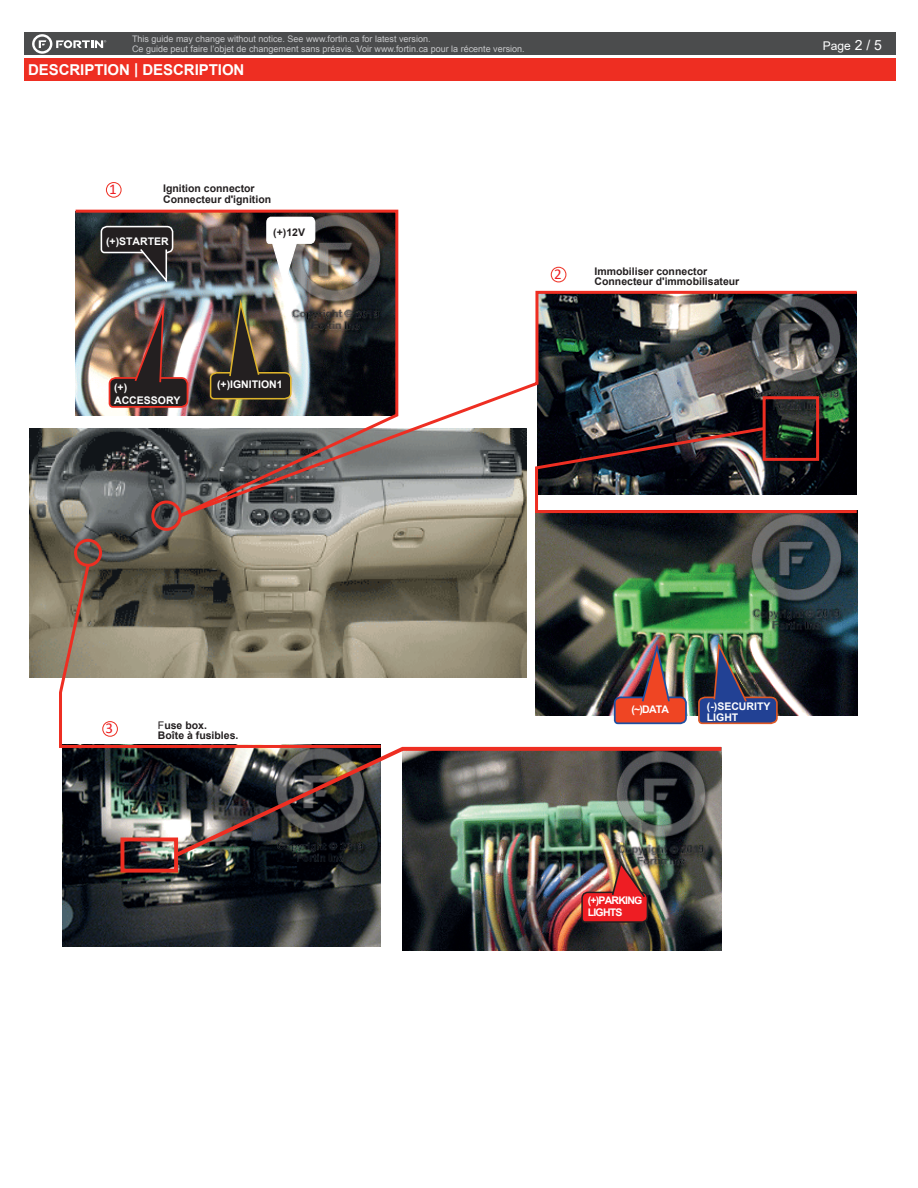
<style>
.page{position:relative;width:918px;height:1188px;background:#fff}
.page>*{position:absolute;margin:0;border:0;box-sizing:border-box;transform-origin:0 0}
.t1{font:700 15px "Arial";letter-spacing:-.005em;color:#fff}
.t2{font:15px "Calibri";color:#ee1d23}
.t3{font:12px "Arial";color:#fff}
.t4{font:700 10.5px/10.5px "Arial";color:#231f20}
.t5{font:700 10.5px/10.5px "Arial";color:#fff}
.t6{font:700 10.5px/12.6px "Arial";letter-spacing:-.075em;color:#fff}
.t7{font:9px/9.8px "Arial";color:#c7c8ca}
.s1{font-size:13.95px}
.s2{font-weight:400}
</style>
<div class="page">
<div style="left:24px;top:33px;width:872px;height:22px;background:#4b4c4d"></div>
<div style="left:24px;top:58px;width:872px;height:23px;background:#ee2e22"></div>
<svg style="left:32px;top:34px;width:74px;height:20px"></svg>
<img style="left:402px;top:860px;width:319px;height:90px">
<img style="left:535px;top:520px;width:323px;height:196px">
<img style="left:29px;top:429px;width:497px;height:248px">
<img style="left:400px;top:290px;width:458px;height:230px">
<div style="left:151px;top:501px;width:31px;height:30px;border:3px solid #ee2e22;border-radius:50%"></div>
<div style="left:763px;top:396px;width:56px;height:65px;border:3px solid #ee2e22"></div>
<img style="left:534px;top:425px;width:324px;height:90px">
<svg style="left:551px;top:267px;width:15px;height:15px"></svg>
<svg style="left:106px;top:182px;width:16px;height:16px"></svg>
<img style="left:613px;top:640px;width:75px;height:85px">
<img style="left:697px;top:645px;width:82px;height:80px">
<img style="left:581px;top:863px;width:68px;height:61px">
<img style="left:73px;top:209px;width:327px;height:311px">
<img style="left:63px;top:749px;width:318px;height:197px">
<div style="left:74px;top:539px;width:28px;height:28px;border:3px solid #ee2e22;border-radius:50%"></div>
<svg style="left:58px;top:562px;width:326px;height:187px"></svg>
<div style="left:120px;top:838px;width:58px;height:35px;border:4px solid #ee2e22"></div>
<svg style="left:102px;top:721px;width:16px;height:16px"></svg>
<img style="left:171px;top:745px;width:551px;height:115px">
<p class="t7" style="left:132px;top:34px;width:394px">This guide may change without notice. See www.fortin.ca for latest version.<br>Ce guide peut faire l’objet de changement sans préavis. Voir www.fortin.ca pour la récente version.</p>
<h1 class="t1" style="left:28px;top:59px;width:218px">DESCRIPTION | DESCRIPTION</h1>
<p class="t2" style="left:109px;top:179px;width:9px">1</p>
<p class="t4" style="left:163px;top:183px;width:110px">Ignition connector<br>Connecteur d'ignition</p>
<p class="t5" style="left:106px;top:236px;width:64px">(+)STARTER</p>
<p class="t4" style="left:273px;top:227px;width:33px">(+)12V</p>
<p class="t5" style="left:114px;top:381px;width:68px;line-height:12.6px">(+)<br>ACCESSORY</p>
<p class="t5" style="left:217px;top:379px;width:67px">(+)IGNITION1</p>
<p class="t2" style="left:554px;top:263px;width:9px">2</p>
<p class="t4" style="left:595px;top:266px;width:146px">Immobiliser connector<br>Connecteur d'immobilisateur</p>
<h2 class="t3" style="left:823px;top:38px;width:61px">Page <span class="s1">2 / 5</span></h2>
<p class="t2" style="left:106px;top:718px;width:9px">3</p>
<p class="t4" style="left:158px;top:720px;width:82px"><span class="s2">F</span>use box.<br>Boîte à fusibles.</p>
<p class="t5" style="left:631px;top:705px;width:39px">(~)DATA</p>
<p class="t5" style="left:707px;top:702px;width:65px">(-)SECURITY<br>LIGHT</p>
<p class="t6" style="left:588px;top:894px;width:56px">(+)PARKING<br>LIGHTS</p>
</div>
